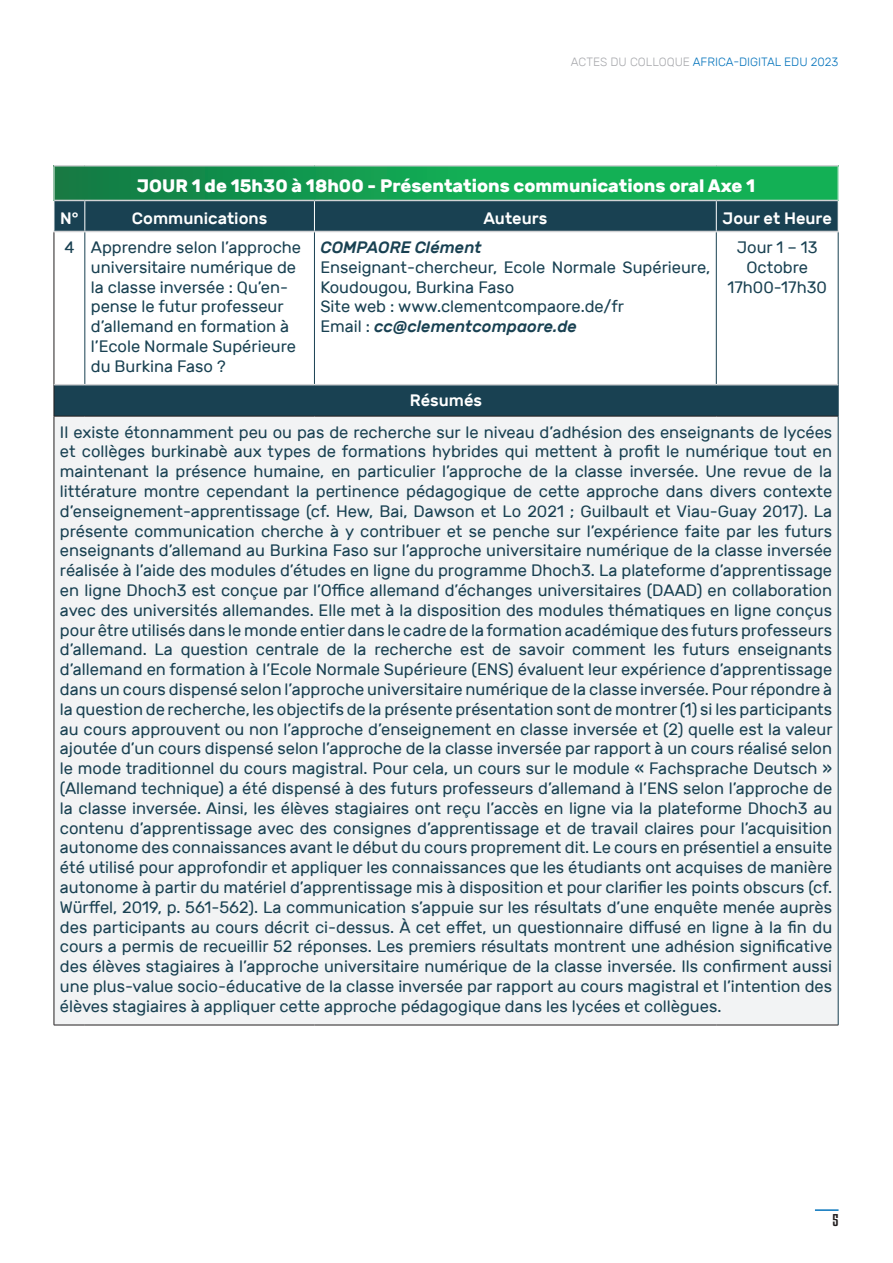
<style>
.page{position:relative;width:893px;height:1263px;background:#fff}
.page>*{position:absolute;margin:0;border:0;box-sizing:border-box;transform-origin:0 0}
.Headline_01{font:700 18px "Rubik";color:#fff}
.Headline_01-2{font:16.5px/19.8px "Rubik";color:#194152}
.Headline_01-3{font:italic 500 16.5px "Rubik";color:#194152}
.Headline_01-4{font:500 16.5px "Rubik";color:#fff}
.t1{font:15px "Kenyan Coffee Rg";color:#231f20}
.t2{font:300 12px "Rubik";color:#0574bc}
.s1{color:#a8a9ad}
.s2{font-weight:400;font-style:normal}
</style>
<div class="page">
<hr style="left:815px;top:1209px;width:23px;height:2px;background:#0574bc">
<div style="left:54px;top:166px;width:784px;height:34px;background:linear-gradient(to right,#138347,#13be59)"></div>
<div style="left:55px;top:201px;width:783px;height:215px;background:#194152"></div>
<svg style="left:55px;top:232px;width:783px;height:152px"></svg>
<div style="left:54px;top:416px;width:784px;height:609px;background:#f2f3f4"></div>
<hr style="left:85px;top:232px;width:1px;height:152px;background:#194152">
<hr style="left:314px;top:232px;width:1px;height:152px;background:#194152">
<hr style="left:716px;top:232px;width:1px;height:152px;background:#194152">
<hr style="left:838px;top:232px;width:1px;height:153px;background:#194152">
<hr style="left:838px;top:385px;width:1px;height:31px;background:#194152">
<hr style="left:838px;top:416px;width:1px;height:609px;background:#194152">
<hr style="left:54px;top:232px;width:1px;height:153px;background:#231f20">
<hr style="left:54px;top:385px;width:1px;height:31px;background:#231f20">
<hr style="left:54px;top:416px;width:31px;height:1px;background:#231f20">
<hr style="left:54px;top:416px;width:1px;height:609px;background:#231f20">
<hr style="left:85px;top:416px;width:229px;height:1px;background:#231f20">
<hr style="left:314px;top:416px;width:402px;height:1px;background:#231f20">
<hr style="left:716px;top:416px;width:122px;height:1px;background:#231f20">
<hr style="left:54px;top:1025px;width:31px;height:1px;background:#231f20">
<hr style="left:85px;top:1025px;width:229px;height:1px;background:#231f20">
<hr style="left:314px;top:1025px;width:402px;height:1px;background:#231f20">
<hr style="left:716px;top:1025px;width:122px;height:1px;background:#231f20">
<hr style="left:54px;top:166px;width:1px;height:34px;background:#fff">
<hr style="left:54px;top:165px;width:31px;height:1px;background:#d1d2d4">
<hr style="left:85px;top:165px;width:229px;height:1px;background:#d1d2d4">
<hr style="left:314px;top:165px;width:402px;height:1px;background:#d1d2d4">
<hr style="left:716px;top:165px;width:122px;height:1px;background:#d1d2d4">
<hr style="left:54px;top:200px;width:31px;height:1px;background:#d1d2d4">
<hr style="left:85px;top:200px;width:229px;height:1px;background:#d1d2d4">
<hr style="left:314px;top:200px;width:402px;height:1px;background:#d1d2d4">
<hr style="left:716px;top:200px;width:122px;height:1px;background:#d1d2d4">
<hr style="left:84px;top:201px;width:1px;height:30px;background:#fff">
<hr style="left:314px;top:201px;width:1px;height:30px;background:#fff">
<hr style="left:716px;top:201px;width:1px;height:30px;background:#fff">
<hr style="left:54px;top:231px;width:31px;height:1px;background:#d1d2d4">
<hr style="left:54px;top:384px;width:31px;height:1px;background:#d1d2d4">
<hr style="left:85px;top:231px;width:229px;height:1px;background:#d1d2d4">
<hr style="left:85px;top:384px;width:229px;height:1px;background:#d1d2d4">
<hr style="left:314px;top:231px;width:402px;height:1px;background:#d1d2d4">
<hr style="left:716px;top:231px;width:122px;height:1px;background:#d1d2d4">
<hr style="left:314px;top:384px;width:402px;height:1px;background:#d1d2d4">
<hr style="left:716px;top:384px;width:122px;height:1px;background:#d1d2d4">
<p class="t2" style="left:571px;top:55px;width:269px"><span class="s1">ACTES DU COLLOQUE</span> AFRICA-DIGITAL EDU 2023</p>
<p class="Headline_01" style="left:137px;top:175px;width:620px">JOUR 1 de 15h30 à 18h00 - Présentations communications oral Axe 1</p>
<p class="Headline_01-4" style="left:60px;top:209px;width:20px">N°</p>
<p class="Headline_01-4" style="left:132px;top:209px;width:137px">Communications</p>
<p class="Headline_01-4" style="left:483px;top:209px;width:65px">Auteurs</p>
<p class="Headline_01-4" style="left:723px;top:209px;width:111px">Jour et Heure</p>
<p class="Headline_01-2" style="left:64px;top:238px;width:12px">4</p>
<p class="Headline_01-2" style="left:91px;top:238px;width:212px">Apprendre selon l’approche universitaire numérique de la classe inversée : Qu’en&shy;pense le futur professeur d’allemand en formation à l’Ecole Normale Supérieure du Burkina Faso ?</p>
<p class="Headline_01-3" style="left:320px;top:238px;width:163px">COMPAORE Clément</p>
<p class="Headline_01-2" style="left:737px;top:238px;width:82px;text-align:center">Jour 1 – 13<br>Octobre</p>
<p class="Headline_01-2" style="left:727px;top:277px;width:101px">17h00-17h30</p>
<p class="Headline_01-2" style="left:320px;top:257px;width:391px">Enseignant-chercheur, Ecole Normale Supérieure,<br>Koudougou, Burkina Faso</p>
<p class="Headline_01-2" style="left:320px;top:297px;width:305px">Site web : www.clementcompaore.de/fr</p>
<p class="Headline_01-3" style="left:320px;top:317px;width:258px"><span class="s2">Email :</span> cc@clementcompaore.de</p>
<p class="Headline_01-4" style="left:410px;top:391px;width:74px">Résumés</p>
<p class="Headline_01-2" style="left:60px;top:422px;width:774px;text-align:justify">Il existe étonnamment peu ou pas de recherche sur le niveau d’adhésion des enseignants de lycées et collèges burkinabè aux types de formations hybrides qui mettent à profit le numérique tout en maintenant la présence humaine, en particulier l’approche de la classe inversée. Une revue de la littérature montre cependant la pertinence pédagogique de cette approche dans divers contexte d’enseignement-apprentissage (cf. Hew, Bai, Dawson et Lo 2021 ; Guilbault et Viau-Guay 2017). La présente communication cherche à y contribuer et se penche sur l’expérience faite par les futurs enseignants d’allemand au Burkina Faso sur l’approche universitaire numérique de la classe inversée réalisée à l’aide des modules d’études en ligne du programme Dhoch3. La plateforme d’apprentissage en ligne Dhoch3 est conçue par l’Office allemand d’échanges universitaires (DAAD) en collaboration avec des universités allemandes. Elle met à la disposition des modules thématiques en ligne conçus pour être utilisés dans le monde entier dans le cadre de la formation académique des futurs professeurs d’allemand. La question centrale de la recherche est de savoir comment les futurs enseignants d’allemand en formation à l’Ecole Normale Supérieure (ENS) évaluent leur expérience d’apprentissage dans un cours dispensé selon l’approche universitaire numérique de la classe inversée. Pour répondre à la question de recherche, les objectifs de la présente présentation sont de montrer (1) si les participants au cours approuvent ou non l’approche d’enseignement en classe inversée et (2) quelle est la valeur ajoutée d’un cours dispensé selon l’approche de la classe inversée par rapport à un cours réalisé selon le mode traditionnel du cours magistral. Pour cela, un cours sur le module « Fachsprache Deutsch » (Allemand technique) a été dispensé à des futurs professeurs d’allemand à l’ENS selon l’approche de la classe inversée. Ainsi, les élèves stagiaires ont reçu l’accès en ligne via la plateforme Dhoch3 au contenu d’apprentissage avec des consignes d’apprentissage et de travail claires pour l’acquisition autonome des connaissances avant le début du cours proprement dit. Le cours en présentiel a ensuite été utilisé pour approfondir et appliquer les connaissances que les étudiants ont acquises de manière autonome à partir du matériel d’apprentissage mis à disposition et pour clarifier les points obscurs (cf.<br>Würffel, 2019, p. 561-562). La communication s’appuie sur les résultats d’une enquête menée auprès des participants au cours décrit ci-dessus. À cet effet, un questionnaire diffusé en ligne à la fin du cours a permis de recueillir 52 réponses. Les premiers résultats montrent une adhésion significative des élèves stagiaires à l’approche universitaire numérique de la classe inversée. Ils confirment aussi une plus-value socio-éducative de la classe inversée par rapport au cours magistral et l’intention des élèves stagiaires à appliquer cette approche pédagogique dans les lycées et collègues.</p>
<p class="t1" style="left:832px;top:1210px;width:8px">5</p>
</div>
